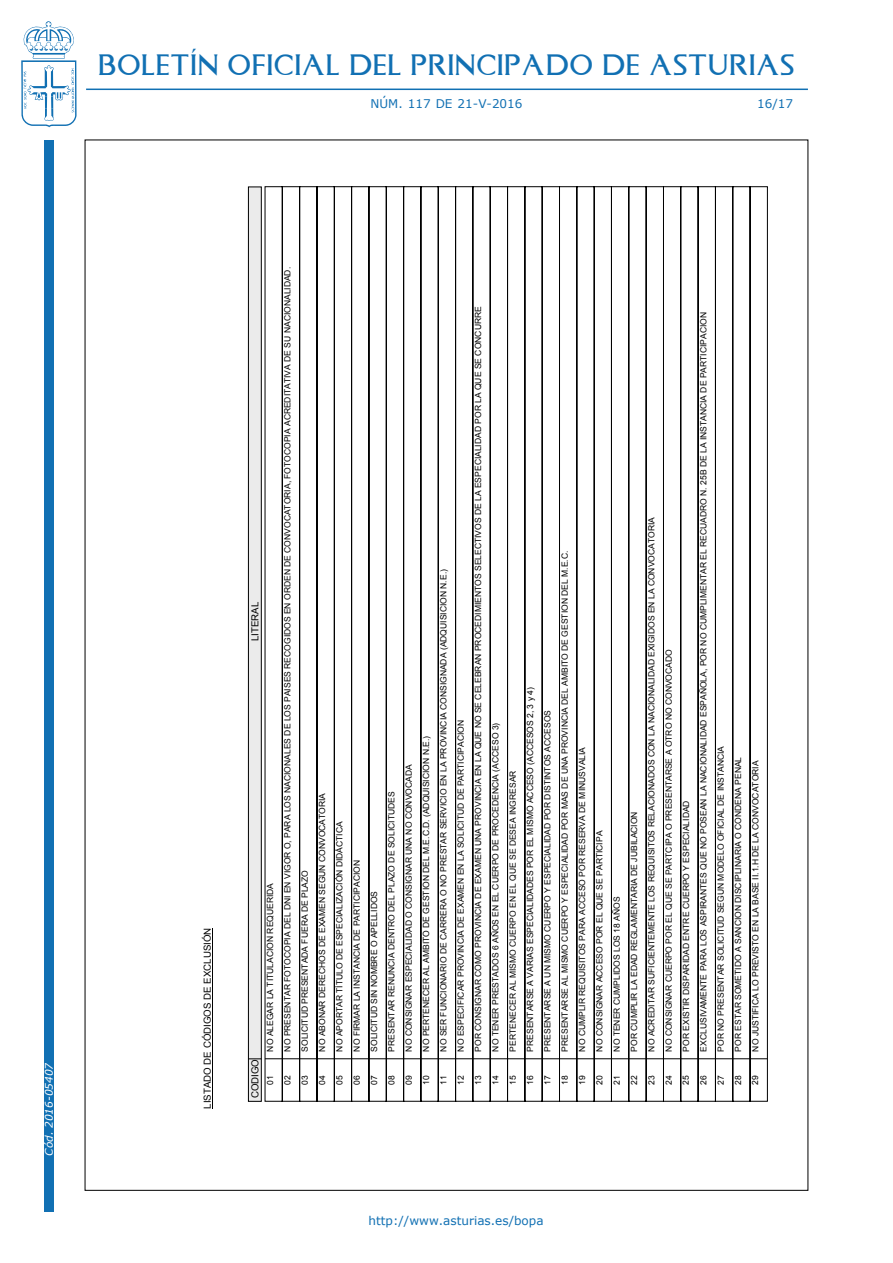
<style>
.page{position:relative;width:893px;height:1263px;background:#fff}
.page>*{position:absolute;margin:0;border:0;box-sizing:border-box;transform-origin:0 0}
.t1{font:24px "Asturica";letter-spacing:.05em;color:#1170b3}
.t2{font:12px "Verdana";color:#1170b3}
.t3{font:italic 10.5px "Verdana";color:#fff}
.t4{font:9.75px "Arial";color:#000}
.t5{font:8.55px/17.2px "Arial";color:#000;text-align:justify}
</style>
<div class="page">
<div style="left:44px;top:140px;width:10px;height:1072px;background:#1170b3"></div>
<svg style="left:21px;top:21px;width:56px;height:106px"></svg>
<hr style="left:86px;top:89px;width:722px;height:1px;background:#1170b3">
<svg style="left:265px;top:187px;width:502px;height:914px"></svg>
<hr style="left:456px;top:1058px;width:34px;height:1px;background:#000">
<svg style="left:490px;top:1058px;width:35px;height:1px"></svg>
<hr style="left:525px;top:1058px;width:35px;height:1px;background:#000">
<svg style="left:560px;top:1058px;width:34px;height:1px"></svg>
<hr style="left:594px;top:1058px;width:35px;height:1px;background:#000">
<svg style="left:629px;top:1058px;width:34px;height:1px"></svg>
<hr style="left:663px;top:1058px;width:35px;height:1px;background:#000">
<svg style="left:698px;top:1058px;width:69px;height:1px"></svg>
<div style="left:248px;top:187px;width:13px;height:914px;background:#ebebeb"></div>
<div style="left:248px;top:187px;width:13px;height:914px;border:1px solid #000"></div>
<svg style="left:248px;top:1058px;width:208px;height:1px"></svg>
<hr style="left:212px;top:928px;width:1px;height:181px;background:#000">
<h1 class="t1" style="left:98px;top:49px;width:697px">BOLETÍN OFICIAL DEL PRINCIPADO DE ASTURIAS</h1>
<h2 class="t2" style="left:370px;top:96px;width:154px">núm. 117 de 21-V-2016</h2>
<h2 class="t2" style="left:757px;top:96px;width:37px">16/17</h2>
<p class="t3" style="left:42px;top:1156px;width:95px;rotate:-90deg">Cód. 2016-05407</p>
<p class="t4" style="left:201px;top:1109px;width:182px;rotate:-90deg">LISTADO DE CÓDIGOS DE EXCLUSIÓN</p>
<p class="t4" style="left:249px;top:641px;width:41px;rotate:-90deg">LITERAL</p>
<p class="t4" style="left:249px;top:1098px;width:41px;rotate:-90deg">CODIGO</p>
<p class="t5" style="left:262px;top:1051px;width:786px;text-align:left;rotate:-90deg">NO ALEGAR LA TITULACION REQUERIDA<br>NO PRESENTAR FOTOCOPIA DEL DNI EN VIGOR O, PARA LOS NACIONALES DE LOS PAISES RECOGIDOS EN ORDEN DE CONVOCATORIA, FOTOCOPIA ACREDITATIVA DE SU NACIONALIDAD.<br>SOLICITUD PRESENTADA FUERA DE PLAZO<br>NO ABONAR DERECHOS DE EXAMEN SEGUN CONVOCATORIA<br>NO APORTAR TÍTULO DE ESPECIALIZACIÓN DIDÁCTICA<br>NO FIRMAR LA INSTANCIA DE PARTICIPACION<br>SOLICITUD SIN NOMBRE O APELLIDOS<br>PRESENTAR RENUNCIA DENTRO DEL PLAZO DE SOLICITUDES<br>NO CONSIGNAR ESPECIALIDAD O CONSIGNAR UNA NO CONVOCADA<br>NO PERTENECER AL AMBITO DE GESTION DEL M.E.C.D. (ADQUISICION N.E.)<br>NO SER FUNCIONARIO DE CARRERA O NO PRESTAR SERVICIO EN LA PROVINCIA CONSIGNADA (ADQUISICION N.E.)<br>NO ESPECIFICAR PROVINCIA DE EXAMEN EN LA SOLICITUD DE PARTICIPACION<br>POR CONSIGNAR COMO PROVINCIA DE EXAMEN UNA PROVINCIA EN LA QUE NO SE CELEBRAN PROCEDIMIENTOS SELECTIVOS DE LA ESPECIALIDAD POR LA QUE SE CONCURRE<br>NO TENER PRESTADOS 6 AÑOS EN EL CUERPO DE PROCEDENCIA (ACCESO 3)<br>PERTENECER AL MISMO CUERPO EN EL QUE SE DESEA INGRESAR<br>PRESENTARSE A VARIAS ESPECIALIDADES POR EL MISMO ACCESO (ACCESOS 2, 3 y 4)<br>PRESENTARSE A UN MISMO CUERPO Y ESPECIALIDAD POR DISTINTOS ACCESOS<br>PRESENTARSE AL MISMO CUERPO Y ESPECIALIDAD POR MAS DE UNA PROVINCIA DEL AMBITO DE GESTION DEL M.E.C.<br>NO CUMPLIR REQUISITOS PARA ACCESO POR RESERVA DE MINUSVALIA<br>NO CONSIGNAR ACCESO POR EL QUE SE PARTICIPA<br>NO TENER CUMPLIDOS LOS 18 AÑOS<br>POR CUMPLIR LA EDAD REGLAMENTARIA DE JUBILACION<br>NO ACREDITAR SUFICIENTEMENTE LOS REQUISITOS RELACIONADOS CON LA NACIONALIDAD EXIGIDOS EN LA CONVOCATORIA<br>NO CONSIGNAR CUERPO POR EL QUE SE PARTCIPA O PRESENTARSE A OTRO NO CONVOCADO<br>POR EXISTIR DISPARIDAD ENTRE CUERPO Y ESPECIALIDAD<br>EXCLUSIVAMENTE PARA LOS ASPIRANTES QUE NO POSEAN LA NACIONALIDAD ESPAÑOLA, POR NO CUMPLIMENTAR EL RECUADRO N. 25B DE LA INSTANCIA DE PARTICIPACION<br>POR NO PRESENTAR SOLICITUD SEGUN MODELO OFICIAL DE INSTANCIA<br>POR ESTAR SOMETIDO A SANCION DISCIPLINARIA O CONDENA PENAL<br>NO JUSTIFICA LO PREVISTO EN LA BASE II.1.H DE LA CONVOCATORIA</p>
<p class="t5" style="left:262px;top:1085px;width:11px;rotate:-90deg">01<br>02<br>03<br>04<br>05<br>06<br>07<br>08<br>09<br>10<br>11<br>12<br>13<br>14<br>15<br>16<br>17<br>18<br>19<br>20<br>21<br>22<br>23<br>24<br>25<br>26<br>27<br>28<br>29</p>
<h2 class="t2" style="left:369px;top:1213px;width:177px">http://www.asturias.es/bopa</h2>
</div>
